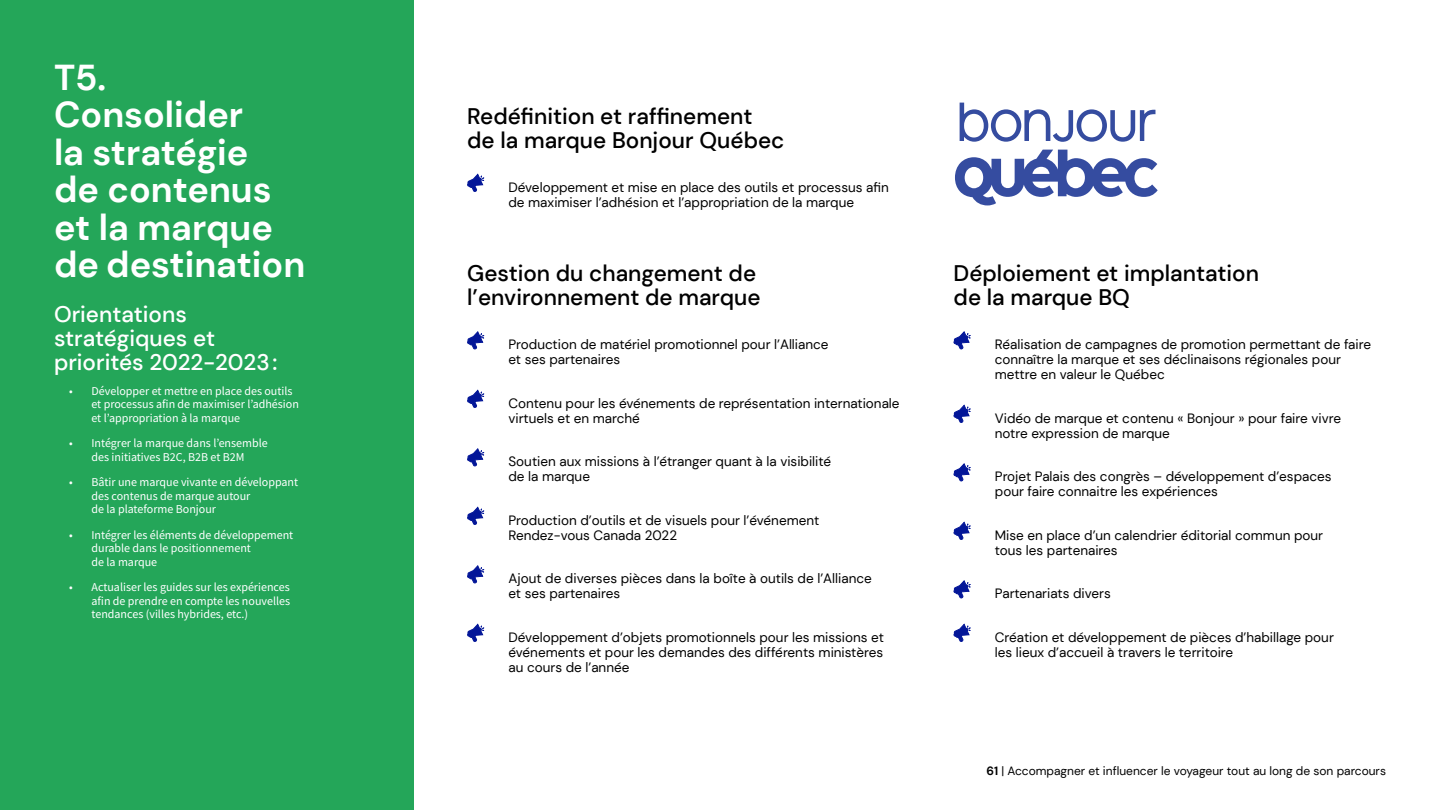
<style>
.page{position:relative;width:1440px;height:810px;background:#fff}
.page>*{position:absolute;margin:0;border:0;box-sizing:border-box;transform-origin:0 0}
.t1{font:700 36px/37.5px "DM Sans";color:#fff}
.t2{font:500 22.5px/24px "DM Sans";color:#000}
.t3{font:500 22.5px/24px "DM Sans";color:#fff}
.t4{font:13.5px/15px "DM Sans";color:#000}
.t5{font:12px/13.5px "Source Sans Pro";color:#fff}
.t6{font:12px "DM Sans";color:#000}
.s1{font-weight:700}
</style>
<div class="page">
<div style="left:0;top:0;width:413px;height:810px;background:#24a659"></div>
<svg style="left:467px;top:331px;width:18px;height:19px"></svg>
<svg style="left:467px;top:389px;width:18px;height:19px"></svg>
<svg style="left:467px;top:448px;width:18px;height:19px"></svg>
<svg style="left:467px;top:506px;width:18px;height:19px"></svg>
<svg style="left:467px;top:565px;width:18px;height:19px"></svg>
<svg style="left:467px;top:623px;width:18px;height:19px"></svg>
<svg style="left:954px;top:331px;width:17px;height:19px"></svg>
<svg style="left:954px;top:404px;width:17px;height:19px"></svg>
<svg style="left:954px;top:463px;width:17px;height:19px"></svg>
<svg style="left:954px;top:521px;width:17px;height:19px"></svg>
<svg style="left:954px;top:580px;width:17px;height:19px"></svg>
<svg style="left:954px;top:623px;width:17px;height:19px"></svg>
<svg style="left:467px;top:173px;width:18px;height:19px"></svg>
<svg style="left:955px;top:150px;width:203px;height:55px"></svg>
<svg style="left:960px;top:103px;width:195px;height:39px"></svg>
<h1 class="t1" style="left:54px;top:58px;width:253px">T5.<br>Consolider<br>la stratégie<br>de contenus et la marque de destination</h1>
<h2 class="t3" style="left:54px;top:302px;width:225px">Orientations stratégiques et priorités 2022‑2023:</h2>
<p class="t5" style="left:92px;top:384px;width:209px;text-indent:-22px">• Développer et mettre en place des outils et processus afin de maximiser l’adhésion et l’appropriation à la marque</p>
<p class="t5" style="left:69px;top:437px;width:200px;text-align:center">• Intégrer la marque dans l’ensemble des initiatives B2C, B2B et B2M</p>
<p class="t5" style="left:92px;top:476px;width:208px;text-indent:-22px">• Bâtir une marque vivante en développant des contenus de marque autour<br>de la plateforme Bonjour</p>
<p class="t5" style="left:92px;top:528px;width:203px;text-indent:-22px">• Intégrer les éléments de développement durable dans le positionnement<br>de la marque</p>
<p class="t5" style="left:92px;top:581px;width:200px;text-align:justify;text-indent:-22px">• Actualiser les guides sur les expériences afin de prendre en compte les nouvelles tendances (villes hybrides, etc.)</p>
<h2 class="t2" style="left:467px;top:104px;width:319px">Redéfinition et raffinement de la marque Bonjour Québec</h2>
<p class="t4" style="left:508px;top:180px;width:382px">Développement et mise en place des outils et processus afin de maximiser l’adhésion et l’appropriation de la marque</p>
<h2 class="t2" style="left:467px;top:261px;width:295px">Gestion du changement de l’environnement de marque</h2>
<p class="t4" style="left:508px;top:337px;width:322px">Production de matériel promotionnel pour l’Alliance et ses partenaires</p>
<p class="t4" style="left:508px;top:396px;width:393px">Contenu pour les événements de représentation internationale virtuels et en marché</p>
<p class="t4" style="left:508px;top:454px;width:324px">Soutien aux missions à l’étranger quant à la visibilité de la marque</p>
<p class="t4" style="left:508px;top:513px;width:312px">Production d’outils et de visuels pour l’événement<br>Rendez‑vous Canada 2022</p>
<p class="t4" style="left:508px;top:571px;width:365px">Ajout de diverses pièces dans la boîte à outils de l’Alliance et ses partenaires</p>
<p class="t4" style="left:508px;top:630px;width:377px;text-align:justify">Développement d’objets promotionnels pour les missions et événements et pour les demandes des différents ministères au cours de l’année</p>
<h2 class="t2" style="left:954px;top:261px;width:307px">Déploiement et implantation de la marque BQ</h2>
<p class="t4" style="left:995px;top:337px;width:378px">Réalisation de campagnes de promotion permettant de faire connaître la marque et ses déclinaisons régionales pour mettre en valeur le Québec</p>
<p class="t4" style="left:995px;top:411px;width:348px">Vidéo de marque et contenu « Bonjour » pour faire vivre notre expression de marque</p>
<p class="t4" style="left:995px;top:469px;width:338px">Projet Palais des congrès – développement d’espaces pour faire connaitre les expériences</p>
<p class="t4" style="left:995px;top:528px;width:330px">Mise en place d’un calendrier éditorial commun pour tous les partenaires</p>
<p class="t4" style="left:995px;top:586px;width:117px">Partenariats divers</p>
<p class="t4" style="left:995px;top:630px;width:341px">Création et développement de pièces d’habillage pour les lieux d’accueil à travers le territoire</p>
<p class="t6" style="left:987px;top:764px;width:401px"><span class="s1">61</span> | Accompagner et influencer le voyageur tout au long de son parcours</p>
</div>
